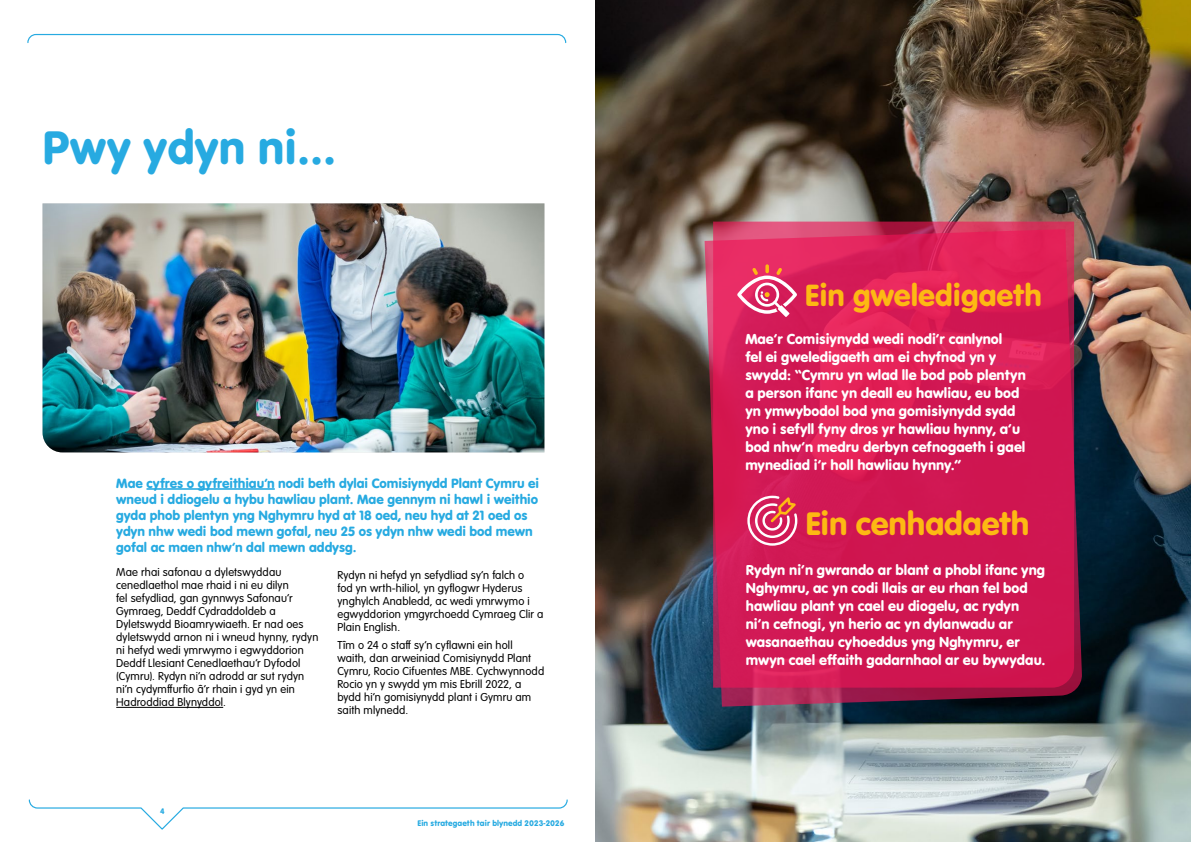
<style>
.page{position:relative;width:1191px;height:842px;background:#fff}
.page>*{position:absolute;margin:0;border:0;box-sizing:border-box;transform-origin:0 0}
.Page_title{font:49px "VAG Rundschrift D";color:#27aae1}
.Page_title-2{font:34px "VAG Rundschrift D";letter-spacing:-.005em;color:#fdb913}
.Page_title-3{font:32px "VAG Rundschrift D";color:#fdb913}
.Intro_text{font:15px/18px "VAG Rundschrift D";color:#fff}
.Body{font:14px/16px "VAG Rundschrift D";letter-spacing:-.005em;color:#27aae1}
.Body-2{font:300 12px/13px "VAG Rundschrift D";letter-spacing:.01em;color:#000}
.Body-3{font:8.5px "VAG Rundschrift D";letter-spacing:.01em;color:#27aae1}
</style>
<div class="page">
<svg style="left:28px;top:799px;width:540px;height:31px"></svg>
<svg style="left:27px;top:33px;width:540px;height:10px"></svg>
<img style="left:43px;top:203px;width:501px;height:249px">
<img style="left:595px;top:0;width:596px;height:842px">
<hr style="left:146px;top:488px;width:129px;height:2px;background:#27aae1">
<svg style="left:704px;top:229px;width:378px;height:478px;background:#cb1d53"></svg>
<svg style="left:737px;top:264px;width:60px;height:53px"></svg>
<hr style="left:116px;top:707px;width:107px;height:1px;background:#000">
<svg style="left:747px;top:496px;width:50px;height:50px"></svg>
<p class="Page_title" style="left:43px;top:118px;width:295px">Pwy ydyn ni...</p>
<p class="Body" style="left:116px;top:475px;width:424px">Mae cyfres o gyfreithiau’n nodi beth dylai Comisiynydd Plant Cymru ei wneud i ddiogelu a hybu hawliau plant. Mae gennym ni hawl i weithio gyda phob plentyn yng Nghymru hyd at 18 oed, neu hyd at 21 oed os ydyn nhw wedi bod mewn gofal, neu 25 os ydyn nhw wedi bod mewn gofal ac maen nhw’n dal mewn addysg.</p>
<p class="Body-2" style="left:116px;top:566px;width:204px">Mae rhai safonau a dyletswyddau cenedlaethol mae rhaid i ni eu dilyn<br>fel sefydliad, gan gynnwys Safonau’r Gymraeg, Deddf Cydraddoldeb a Dyletswydd Bioamrywiaeth. Er nad oes dyletswydd arnon ni i wneud hynny, rydyn ni hefyd wedi ymrwymo i egwyddorion Deddf Llesiant Cenedlaethau’r Dyfodol (Cymru). Rydyn ni’n adrodd ar sut rydyn ni’n cydymffurfio â’r rhain i gyd yn ein Hadroddiad Blynyddol.</p>
<p class="Body-2" style="left:337px;top:568px;width:207px">Rydyn ni hefyd yn sefydliad sy’n falch o<br>fod yn wrth-hiliol, yn gyflogwr Hyderus ynghylch Anabledd, ac wedi ymrwymo i egwyddorion ymgyrchoedd Cymraeg Clir a Plain English.</p>
<p class="Body-2" style="left:337px;top:639px;width:208px">Tîm o 24 o staff sy’n cyflawni ein holl waith, dan arweiniad Comisiynydd Plant Cymru, Rocio Cifuentes MBE. Cychwynnodd Rocio yn y swydd ym mis Ebrill 2022, a bydd hi’n gomisiynydd plant i Gymru am saith mlynedd.</p>
<p class="Body-3" style="left:160px;top:806px;width:6px">4</p>
<p class="Body-3" style="left:417px;top:818px;width:148px">Ein strategaeth tair blynedd 2023-2026</p>
<p class="Page_title-3" style="left:805px;top:276px;width:238px">Ein gweledigaeth</p>
<p class="Intro_text" style="left:745px;top:329px;width:282px">Mae’r Comisiynydd wedi nodi’r canlynol<br>fel ei gweledigaeth am ei chyfnod yn y swydd: “Cymru yn wlad lle bod pob plentyn a person ifanc yn deall eu hawliau, eu bod yn ymwybodol bod yna gomisiynydd sydd yno i sefyll fyny dros yr hawliau hynny, a’u bod nhw’n medru derbyn cefnogaeth i gael mynediad i’r holl hawliau hynny.”</p>
<p class="Page_title-2" style="left:805px;top:503px;width:226px">Ein cenhadaeth</p>
<p class="Intro_text" style="left:746px;top:561px;width:301px">Rydyn ni’n gwrando ar blant a phobl ifanc yng Nghymru, ac yn codi llais ar eu rhan fel bod hawliau plant yn cael eu diogelu, ac rydyn ni’n cefnogi, yn herio ac yn dylanwadu ar wasanaethau cyhoeddus yng Nghymru, er mwyn cael effaith gadarnhaol ar eu bywydau.</p>
</div>
